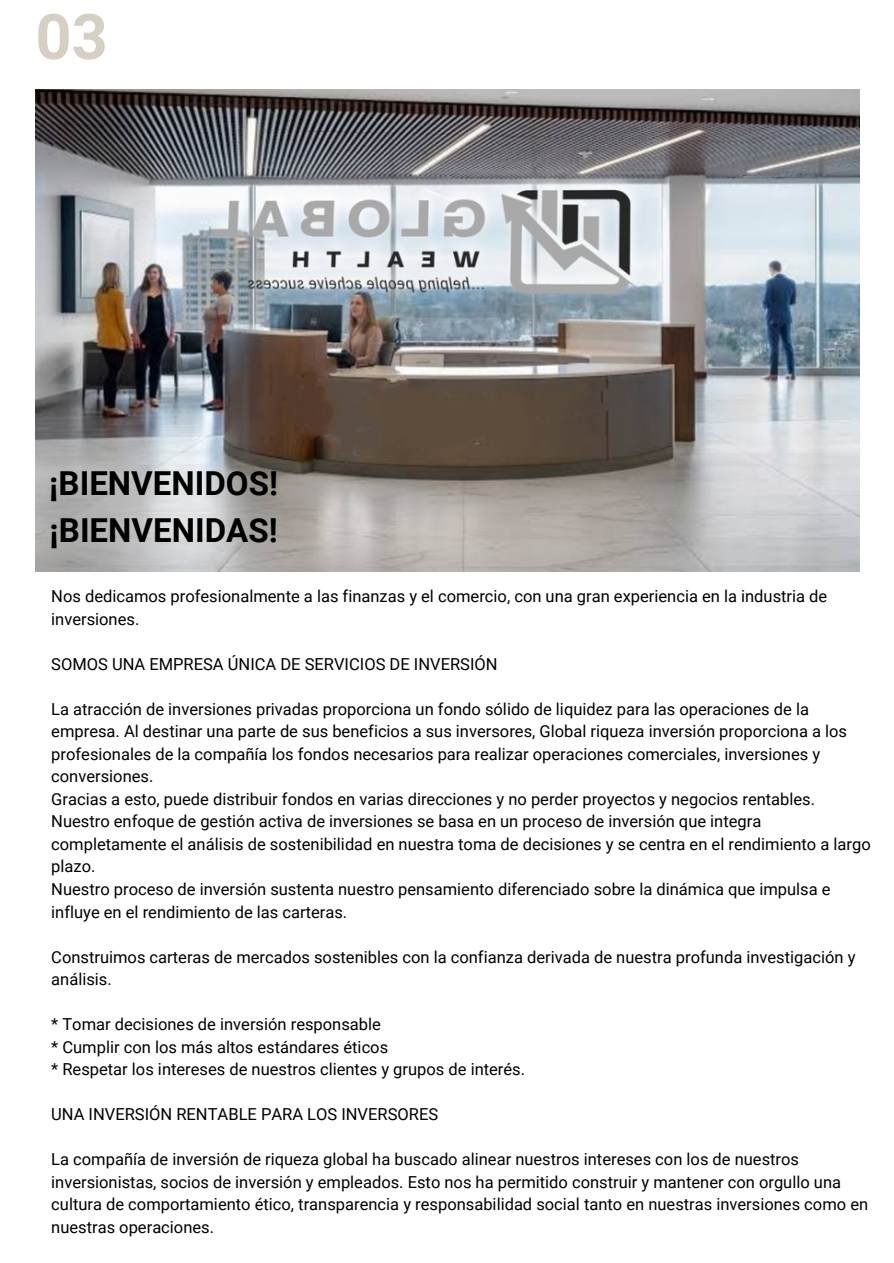
<style>
.page{position:relative;width:894px;height:1263px;background:#fff}
.page>*{position:absolute;margin:0;border:0;box-sizing:border-box;transform-origin:0 0}
.t1{font:700 63px "Roboto";color:#d6d0c4}
.t2{font:700 33px/46.2px "Roboto";color:#000}
.t3{font:16.5px/22.5px "Roboto";color:#000}
</style>
<div class="page">
<img style="left:35px;top:89px;width:823px;height:482px">
<h1 class="t1" style="left:35px;top:1px;width:74px">03</h1>
<h2 class="t2" style="left:49px;top:461px;width:230px">¡BIENVENIDOS! ¡BIENVENIDAS!</h2>
<p class="t3" style="left:51px;top:585px;width:777px">Nos dedicamos profesionalmente a las finanzas y el comercio, con una gran experiencia en la industria de inversiones.</p>
<p class="t3" style="left:51px;top:652px;width:448px">SOMOS UNA EMPRESA ÚNICA DE SERVICIOS DE INVERSIÓN</p>
<p class="t3" style="left:51px;top:697px;width:820px">La atracción de inversiones privadas proporciona un fondo sólido de liquidez para las operaciones de la empresa. Al destinar una parte de sus beneficios a sus inversores, Global riqueza inversión proporciona a los profesionales de la compañía los fondos necesarios para realizar operaciones comerciales, inversiones y conversiones.<br>Gracias a esto, puede distribuir fondos en varias direcciones y no perder proyectos y negocios rentables.<br>Nuestro enfoque de gestión activa de inversiones se basa en un proceso de inversión que integra completamente el análisis de sostenibilidad en nuestra toma de decisiones y se centra en el rendimiento a largo plazo.<br>Nuestro proceso de inversión sustenta nuestro pensamiento diferenciado sobre la dinámica que impulsa e influye en el rendimiento de las carteras.</p>
<p class="t3" style="left:51px;top:945px;width:805px">Construimos carteras de mercados sostenibles con la confianza derivada de nuestra profunda investigación y análisis.</p>
<p class="t3" style="left:51px;top:1013px;width:475px">* Tomar decisiones de inversión responsable<br>* Cumplir con los más altos estándares éticos<br>* Respetar los intereses de nuestros clientes y grupos de interés.</p>
<p class="t3" style="left:51px;top:1103px;width:388px">UNA INVERSIÓN RENTABLE PARA LOS INVERSORES</p>
<p class="t3" style="left:51px;top:1148px;width:818px">La compañía de inversión de riqueza global ha buscado alinear nuestros intereses con los de nuestros inversionistas, socios de inversión y empleados. Esto nos ha permitido construir y mantener con orgullo una cultura de comportamiento ético, transparencia y responsabilidad social tanto en nuestras inversiones como en nuestras operaciones.</p>
</div>
